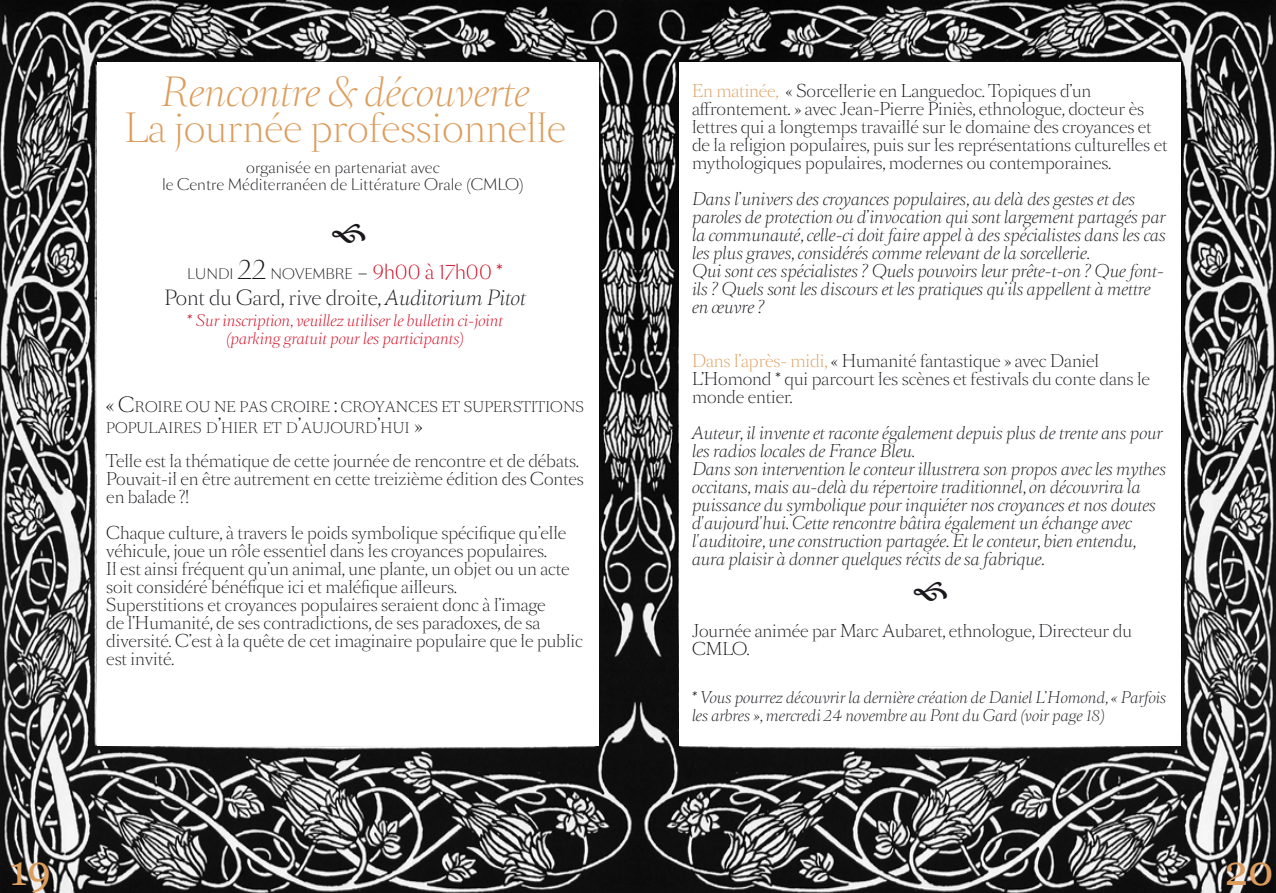
<style>
.page{position:relative;width:1276px;height:893px;background:#fff}
.page>*{position:absolute;margin:0;border:0;box-sizing:border-box;transform-origin:0 0}
.t1{font:41.4px "Georgia";color:#dd9d5c}
.t2{font:300 37.5px "Sang Bleu BP";color:#dd9d5c}
.t3{font:italic 300 37.5px "Sang Bleu BP";color:#dd9d5c}
.t4{font:300 19.5px "Sang Bleu BP";color:#1a171c}
.t5{font:300 16.5px/18px "Sang Bleu BP";color:#1a171c}
.t6{font:italic 300 16.5px/18px "Sang Bleu BP";color:#1a171c}
.t7{font:italic 300 15px/18px "Sang Bleu BP";color:#1a171c}
.t8{font:italic 300 15px/18px "Sang Bleu BP";color:#cd071e;text-align:center}
.t9{font:300 15px/16.5px "Sang Bleu BP Sans";color:#1a171c;text-align:center}
.t10{font:300 13.65px/21px "Sang Bleu BP";letter-spacing:.015em;color:#1a171c}
.t11{font:300 13.65px "Sang Bleu BP Sans";color:#1a171c}
.s1{font-size:24px}
.s2{font-size:19.5px}
.s3{font-size:19.5px;color:#cd071e}
.s4{font-style:italic}
.s5{color:#dd9d5c}
</style>
<div class="page">
<img style="left:0;top:0;width:1276px;height:893px">
<div style="left:97px;top:63px;width:501px;height:683px;background:#fff"></div>
<div style="left:679px;top:63px;width:502px;height:683px;background:#fff"></div>
<h2 class="t3" style="left:161px;top:66px;width:370px">Rencontre &amp; découverte</h2>
<h2 class="t2" style="left:124px;top:102px;width:443px">La journée professionnelle</h2>
<p class="t9" style="left:162px;top:159px;width:363px">organisée en partenariat avec<br>le Centre Méditerranéen de Littérature Orale (CMLO)</p>
<p class="t11" style="left:187px;top:265px;width:317px">LUNDI <span class="s1">22</span> NOVEMBRE <span class="s2">–</span> <span class="s3">9h00 à 17h00 *</span></p>
<p class="t4" style="left:164px;top:284px;width:363px">Pont du Gard, rive droite, <span class="s4">Auditorium Pitot</span></p>
<p class="t8" style="left:187px;top:311px;width:317px">* Sur inscription, veuillez utiliser le bulletin ci-joint (parking gratuit pour les participants)</p>
<p class="t10" style="left:106px;top:396px;width:479px"><span class="s2">« C</span>ROIRE OU NE PAS CROIRE <span class="s2">:</span> CROYANCES ET SUPERSTITIONS<br>POPULAIRES D<span class="s2">’</span>HIER ET D<span class="s2">’</span>AUJOURD<span class="s2">’</span>HUI <span class="s2">»</span></p>
<p class="t5" style="left:106px;top:452px;width:479px">Telle est la thématique de cette journée de rencontre et de débats.<br>Pouvait-il en être autrement en cette treizième édition des Contes en balade ?!</p>
<p class="t5" style="left:106px;top:524px;width:478px">Chaque culture, à travers le poids symbolique spécifique qu’elle véhicule, joue un rôle essentiel dans les croyances populaires.<br>Il est ainsi fréquent qu’un animal, une plante, un objet ou un acte soit considéré bénéfique ici et maléfique ailleurs.<br>Superstitions et croyances populaires seraient donc à l’image<br>de l’Humanité, de ses contradictions, de ses paradoxes, de sa diversité. C’est à la quête de cet imaginaire populaire que le public est invité.</p>
<p class="t5" style="left:692px;top:81px;width:477px"><span class="s5">En matinée,</span> « Sorcellerie en Languedoc. Topiques d’un affrontement. » avec Jean-Pierre Piniès, ethnologue, docteur ès lettres qui a longtemps travaillé sur le domaine des croyances et de la religion populaires, puis sur les représentations culturelles et mythologiques populaires, modernes ou contemporaines.</p>
<p class="t6" style="left:692px;top:189px;width:475px">Dans l’univers des croyances populaires, au delà des gestes et des paroles de protection ou d’invocation qui sont largement partagés par la communauté, celle-ci doit faire appel à des spécialistes dans les cas les plus graves, considérés comme relevant de la sorcellerie.<br>Qui sont ces spécialistes ? Quels pouvoirs leur prête-t-on ? Que font&shy;ils ? Quels sont les discours et les pratiques qu’ils appellent à mettre en œuvre ?</p>
<p class="t5" style="left:692px;top:351px;width:459px"><span class="s5">Dans l’après- midi,</span> « Humanité fantastique » avec Daniel<br>L’Homond * qui parcourt les scènes et festivals du conte dans le monde entier.</p>
<p class="t6" style="left:692px;top:423px;width:475px">Auteur, il invente et raconte également depuis plus de trente ans pour les radios locales de France Bleu.<br>Dans son intervention le conteur illustrera son propos avec les mythes occitans, mais au-delà du répertoire traditionnel, on découvrira la puissance du symbolique pour inquiéter nos croyances et nos doutes d'aujourd'hui. Cette rencontre bâtira également un échange avec l'auditoire, une construction partagée. Et le conteur, bien entendu, aura plaisir à donner quelques récits de sa fabrique.</p>
<p class="t5" style="left:692px;top:621px;width:441px">Journée animée par Marc Aubaret, ethnologue, Directeur du<br>CMLO.</p>
<p class="t7" style="left:692px;top:688px;width:476px">* Vous pourrez découvrir la dernière création de Daniel L’Homond, « Parfois les arbres », mercredi 24 novembre au Pont du Gard (voir page 18)</p>
<h1 class="t1" style="left:10px;top:847px;width:43px">19</h1>
<h1 class="t1" style="left:1225px;top:847px;width:50px">20</h1>
</div>
